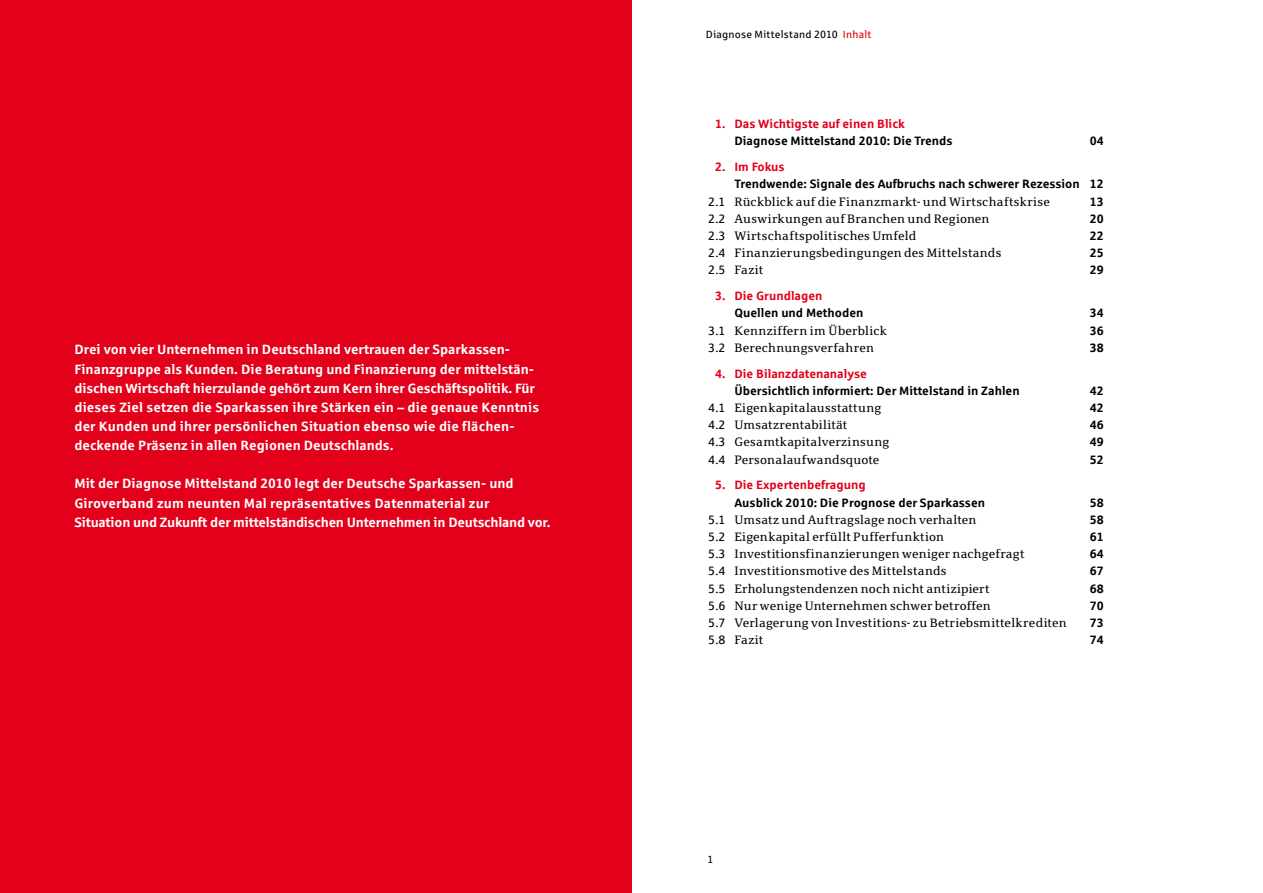
<style>
.page{position:relative;width:1263px;height:893px;background:#fff}
.page>*{position:absolute;margin:0;border:0;box-sizing:border-box;transform-origin:0 0}
.t1{font:700 13.5px/19.2px "Sparkasse Rg";color:#fff}
.t2{font:12.15px "Sparkasse Serif";letter-spacing:.02em;color:#000}
.t3{font:700 12.15px "Sparkasse Rg";color:#000}
.t4{font:700 12.15px "Sparkasse Rg";color:#e2001a}
.t5{font:10.5px "Sparkasse Rg";letter-spacing:.025em;color:#000}
.s1{color:#e2001a}
.s2{font-family:"Sparkasse Rg"}
</style>
<div class="page">
<div style="left:0;top:0;width:631px;height:893px;background:#e2001a"></div>
<p class="t1" style="left:74px;top:340px;width:466px">Drei von vier Unternehmen in Deutschland vertrauen der Sparkassen-Finanzgruppe als Kunden. Die Beratung und Finanzierung der mittelstän&shy;dischen Wirtschaft hierzulande gehört zum Kern ihrer Geschäftspolitik. Für dieses Ziel setzen die Sparkassen ihre Stärken ein – die genaue Kenntnis der Kunden und ihrer persönlichen Situation ebenso wie die flächen&shy;deckende Präsenz in allen Regionen Deutschlands.</p>
<p class="t1" style="left:74px;top:474px;width:478px">Mit der Diagnose Mittelstand 2010 legt der Deutsche Sparkassen- und<br>Giroverband zum neunten Mal repräsentatives Datenmaterial zur<br>Situation und Zukunft der mittelständischen Unternehmen in Deutschland vor.</p>
<p class="t5" style="left:706px;top:27px;width:167px">Diagnose Mittelstand 2010 <span class="s1">Inhalt</span></p>
<p class="t4" style="left:715px;top:116px;width:191px">1. Das Wichtigste auf einen Blick</p>
<p class="t3" style="left:734px;top:133px;width:220px">Diagnose Mittelstand 2010: Die Trends</p>
<p class="t3" style="left:1090px;top:133px;width:16px">04</p>
<p class="t4" style="left:715px;top:159px;width:71px">2. Im Fokus</p>
<p class="t3" style="left:734px;top:176px;width:371px">Trendwende: Signale des Aufbruchs nach schwerer Rezession 12</p>
<p class="t2" style="left:708px;top:194px;width:343px"><span class="s2">2.1</span> Rückblick auf die Finanzmarkt- und Wirtschaftskrise</p>
<p class="t3" style="left:1090px;top:194px;width:16px">13</p>
<p class="t2" style="left:708px;top:211px;width:283px"><span class="s2">2.2</span> Auswirkungen auf Branchen und Regionen</p>
<p class="t3" style="left:1090px;top:211px;width:16px">20</p>
<p class="t2" style="left:708px;top:228px;width:209px"><span class="s2">2.3</span> Wirtschaftspolitisches Umfeld</p>
<p class="t3" style="left:1090px;top:228px;width:16px">22</p>
<p class="t2" style="left:708px;top:246px;width:295px"><span class="s2">2.4</span> Finanzierungsbedingungen des Mittelstands</p>
<p class="t3" style="left:1090px;top:245px;width:16px">25</p>
<p class="t2" style="left:708px;top:263px;width:56px"><span class="s2">2.5</span> Fazit</p>
<p class="t3" style="left:1090px;top:262px;width:16px">29</p>
<p class="t4" style="left:715px;top:288px;width:109px">3. Die Grundlagen</p>
<p class="t3" style="left:734px;top:305px;width:131px">Quellen und Methoden</p>
<p class="t3" style="left:1090px;top:305px;width:16px">34</p>
<p class="t2" style="left:708px;top:323px;width:180px"><span class="s2">3.1</span> Kennziffern im Überblick</p>
<p class="t3" style="left:1090px;top:323px;width:16px">36</p>
<p class="t2" style="left:708px;top:340px;width:167px"><span class="s2">3.2</span> Berechnungsverfahren</p>
<p class="t3" style="left:1090px;top:340px;width:16px">38</p>
<p class="t4" style="left:715px;top:366px;width:153px">4. Die Bilanzdatenanalyse</p>
<p class="t3" style="left:734px;top:383px;width:287px">Übersichtlich informiert: Der Mittelstand in Zahlen</p>
<p class="t3" style="left:1090px;top:383px;width:16px">42</p>
<p class="t2" style="left:708px;top:400px;width:174px"><span class="s2">4.1</span> Eigenkapitalausstattung</p>
<p class="t3" style="left:1090px;top:400px;width:16px">42</p>
<p class="t2" style="left:708px;top:418px;width:140px"><span class="s2">4.2</span> Umsatzrentabilität</p>
<p class="t3" style="left:1090px;top:417px;width:16px">46</p>
<p class="t2" style="left:708px;top:435px;width:183px"><span class="s2">4.3</span> Gesamtkapitalverzinsung</p>
<p class="t3" style="left:1090px;top:434px;width:16px">49</p>
<p class="t2" style="left:708px;top:452px;width:172px"><span class="s2">4.4</span> Personalaufwandsquote</p>
<p class="t3" style="left:1090px;top:452px;width:16px">52</p>
<p class="t4" style="left:715px;top:477px;width:152px">5. Die Expertenbefragung</p>
<p class="t3" style="left:734px;top:495px;width:252px">Ausblick 2010: Die Prognose der Sparkassen</p>
<p class="t3" style="left:1090px;top:495px;width:16px">58</p>
<p class="t2" style="left:708px;top:512px;width:270px"><span class="s2">5.1</span> Umsatz und Auftragslage noch verhalten</p>
<p class="t3" style="left:1090px;top:512px;width:16px">58</p>
<p class="t2" style="left:708px;top:529px;width:237px"><span class="s2">5.2</span> Eigenkapital erfüllt Pufferfunktion</p>
<p class="t3" style="left:1090px;top:529px;width:16px">61</p>
<p class="t2" style="left:708px;top:547px;width:318px"><span class="s2">5.3</span> Investitionsfinanzierungen weniger nachgefragt</p>
<p class="t3" style="left:1090px;top:546px;width:16px">64</p>
<p class="t2" style="left:708px;top:564px;width:240px"><span class="s2">5.4</span> Investitionsmotive des Mittelstands</p>
<p class="t3" style="left:1090px;top:563px;width:16px">67</p>
<p class="t2" style="left:708px;top:581px;width:283px"><span class="s2">5.5</span> Erholungstendenzen noch nicht antizipiert</p>
<p class="t3" style="left:1090px;top:581px;width:16px">68</p>
<p class="t2" style="left:708px;top:598px;width:284px"><span class="s2">5.6</span> Nur wenige Unternehmen schwer betroffen</p>
<p class="t3" style="left:1090px;top:598px;width:16px">70</p>
<p class="t2" style="left:708px;top:615px;width:360px"><span class="s2">5.7</span> Verlagerung von Investitions- zu Betriebsmittelkrediten</p>
<p class="t3" style="left:1090px;top:615px;width:16px">73</p>
<p class="t2" style="left:708px;top:633px;width:56px"><span class="s2">5.8</span> Fazit</p>
<p class="t3" style="left:1090px;top:632px;width:16px">74</p>
<p class="t5" style="left:707px;top:853px;width:8px">1</p>
</div>
